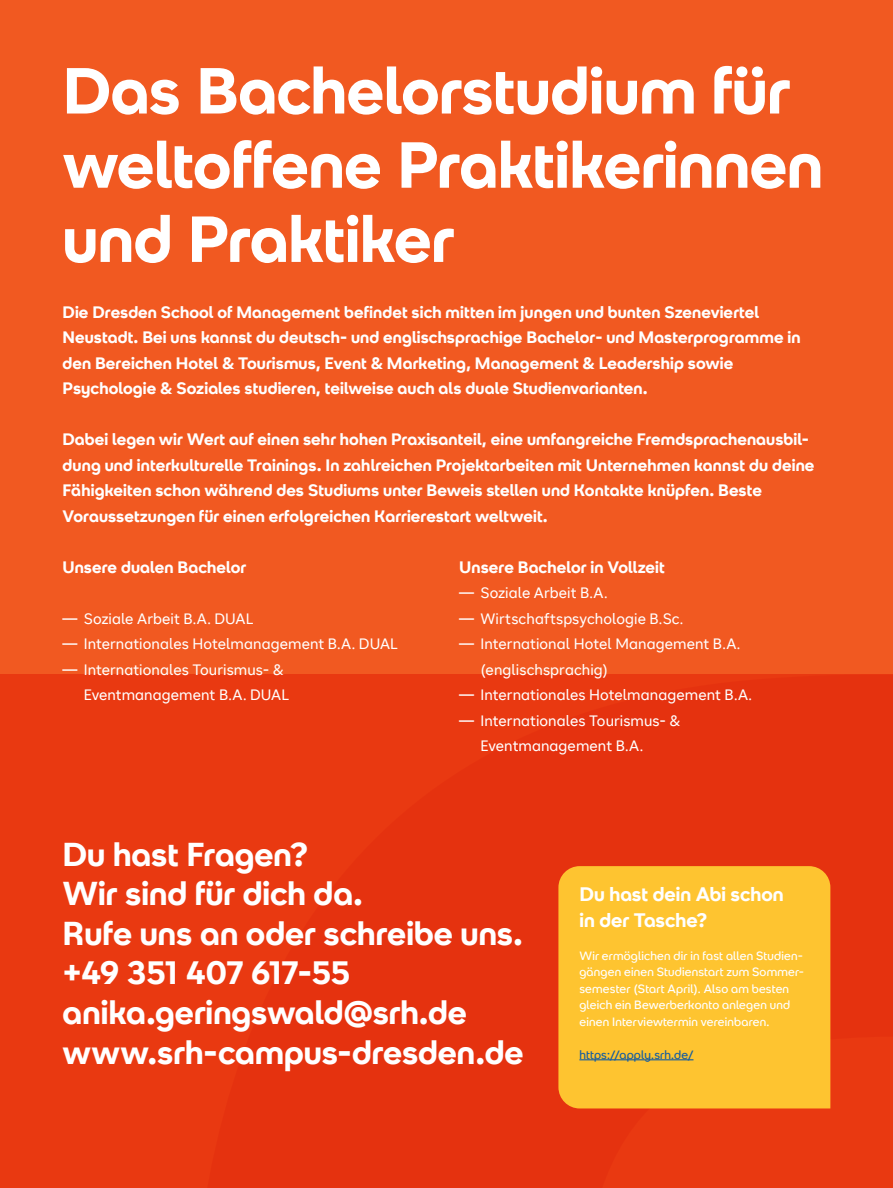
<style>
.page{position:relative;width:893px;height:1188px;background:#f15921}
.page>*{position:absolute;margin:0;border:0;box-sizing:border-box;transform-origin:0 0}
.t1{font:700 64.95px/74.2px "SRH Headline";letter-spacing:-.005em;color:#fff}
.t2{font:700 33px/39.6px "SRH Headline";color:#fff}
.t3{font:700 19.5px/25.5px "SRH Headline";color:#fff}
.t4{font:700 16.5px/25.5px "SRH Headline";letter-spacing:.005em;color:#fff}
.t5{font:15px/25.5px "SRH Text";letter-spacing:.005em;color:#fff}
.t6{font:12px/16.5px "SRH Headline";letter-spacing:.015em;color:#fff}
.t7{font:12px "SRH Headline";letter-spacing:.015em;color:#175d9e}
</style>
<div class="page">
<div style="left:0;top:675px;width:893px;height:513px;background:#e93911"></div>
<div style="left:558px;top:866px;width:272px;height:242px;background:#fec430"></div>
<hr style="left:579px;top:1059px;width:114px;height:1px;background:#175d9e">
<h1 class="t1" style="left:63px;top:54px;width:762px">Das Bachelorstudium für weltoffene Praktikerinnen und Praktiker</h1>
<p class="t4" style="left:63px;top:299px;width:740px">Die Dresden School of Management befindet sich mitten im jungen und bunten Szeneviertel Neustadt. Bei uns kannst du deutsch- und englischsprachige Bachelor- und Masterprogramme in den Bereichen Hotel &amp; Tourismus, Event &amp; Marketing, Management &amp; Leadership sowie Psychologie &amp; Soziales studieren, teilweise auch als duale Studienvarianten.</p>
<p class="t4" style="left:63px;top:427px;width:753px">Dabei legen wir Wert auf einen sehr hohen Praxisanteil, eine umfangreiche Fremdsprachenausbil&shy;dung und interkulturelle Trainings. In zahlreichen Projektarbeiten mit Unternehmen kannst du deine Fähigkeiten schon während des Studiums unter Beweis stellen und Kontakte knüpfen. Beste Voraussetzungen für einen erfolgreichen Karrierestart weltweit.</p>
<p class="t4" style="left:459px;top:554px;width:207px">Unsere Bachelor in Vollzeit</p>
<p class="t5" style="left:459px;top:580px;width:150px">— Soziale Arbeit B.A.</p>
<p class="t5" style="left:459px;top:606px;width:226px">— Wirtschaftspsychologie B.Sc.</p>
<p class="t5" style="left:480px;top:631px;width:261px;text-indent:-21px">— International Hotel Management B.A. (englischsprachig)</p>
<p class="t5" style="left:459px;top:682px;width:294px">— Internationales Hotelmanagement B.A.</p>
<p class="t5" style="left:480px;top:708px;width:202px;text-indent:-21px">— Internationales Tourismus- &amp;<br>Eventmanagement B.A.</p>
<p class="t4" style="left:63px;top:554px;width:185px">Unsere dualen Bachelor</p>
<p class="t5" style="left:63px;top:606px;width:192px">— Soziale Arbeit B.A. DUAL</p>
<p class="t5" style="left:63px;top:631px;width:337px">— Internationales Hotelmanagement B.A. DUAL</p>
<p class="t5" style="left:84px;top:657px;width:207px;text-indent:-21px">— Internationales Tourismus- &amp;<br>Eventmanagement B.A. DUAL</p>
<h2 class="t2" style="left:63px;top:834px;width:462px">Du hast Fragen?<br>Wir sind für dich da.<br>Rufe uns an oder schreibe uns. +49 351 407 617-55 anika.geringswald@srh.de www.srh-campus-dresden.de</h2>
<p class="t3" style="left:579px;top:882px;width:206px">Du hast dein Abi schon in der Tasche?</p>
<p class="t6" style="left:579px;top:947px;width:226px">Wir ermöglichen dir in fast allen Studien&shy;gängen einen Studienstart zum Sommer&shy;semester (Start April). Also am besten gleich ein Bewerberkonto anlegen und einen Interviewtermin vereinbaren.</p>
<p class="t7" style="left:579px;top:1048px;width:116px">https://apply.srh.de/</p>
</div>
